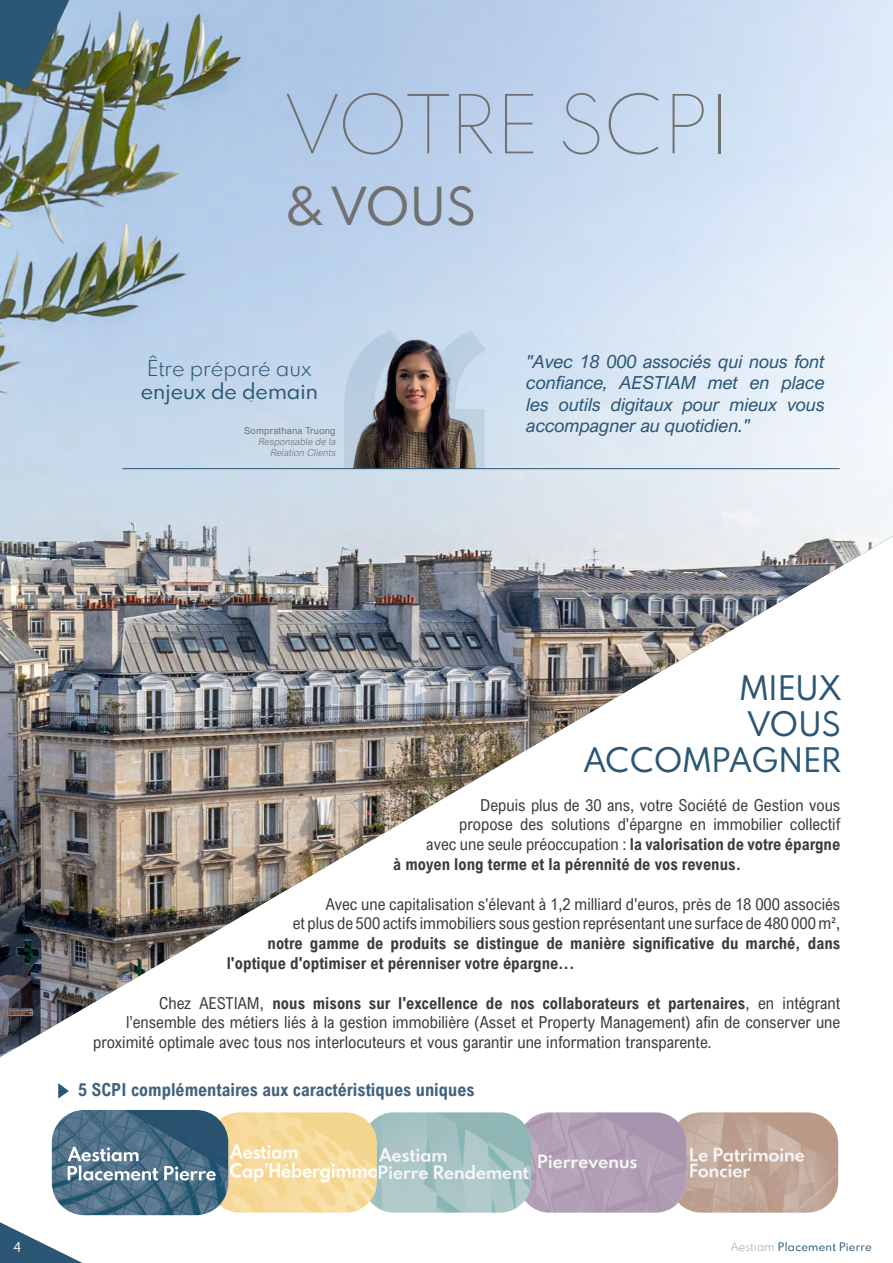
<style>
.page{position:relative;width:893px;height:1263px;background:#fff}
.page>*{position:absolute;margin:0;border:0;box-sizing:border-box;transform-origin:0 0}
.t1{font:100 72px "Spartan MB";letter-spacing:.02em;color:#727171}
.t2{font:46.5px "Spartan MB";color:#727171}
.t3{font:30px/36px "Spartan MB";letter-spacing:.02em;color:#2b5674;text-align:right}
.t4{font:300 19.5px "Spartan MB";color:#2b5674}
.t5{font:19.5px "Spartan MB";color:#2b5674}
.t6{font:italic 18px/21.6px "Arial Nova";color:#2b5674;text-align:justify}
.t7{font:700 18px "Arial Nova Cond";color:#40627e}
.t8{font:16.5px/19.8px "Arial Nova Cond";color:#3c3c3b;text-align:right}
.t9{font:700 16.5px/19.8px "Arial Nova Cond";color:#3c3c3b}
.t10{font:12px "Spartan MB";color:#fff}
.t11{font:10.5px "Spartan MB";letter-spacing:.02em;color:#2b5674}
.t12{font:italic 300 9.45px/11.4px "Arial Nova";color:#727171;text-align:right}
.t13{font:9.45px "Arial Nova";letter-spacing:.02em;color:#727171}
.s1{font-weight:400}
.s2{font-weight:100}
</style>
<div class="page">
<svg style="left:0;top:1215px;width:84px;height:48px"></svg>
<img style="left:0;top:0;width:893px;height:1057px">
<svg style="left:0;top:0;width:69px;height:91px"></svg>
<svg style="left:58px;top:1083px;width:11px;height:15px"></svg>
<img style="left:686px;top:1112px;width:152px;height:100px">
<img style="left:531px;top:1112px;width:155px;height:100px">
<img style="left:377px;top:1112px;width:154px;height:100px">
<img style="left:228px;top:1112px;width:149px;height:100px">
<img style="left:52px;top:1110px;width:176px;height:105px">
<svg style="left:344px;top:330px;width:142px;height:138px"></svg>
<img style="left:346px;top:338px;width:149px;height:130px">
<hr style="left:122px;top:468px;width:718px;height:1px;background:#2b5674">
<h1 class="t1" style="left:286px;top:72px;width:445px">VOTRE SCPI</h1>
<h2 class="t2" style="left:286px;top:172px;width:191px">&amp; VOUS</h2>
<p class="t4" style="left:147px;top:354px;width:166px">Être préparé aux</p>
<p class="t5" style="left:141px;top:377px;width:179px">enjeux de demain</p>
<p class="t13" style="left:244px;top:425px;width:93px">Somprathana Truong</p>
<p class="t12" style="left:258px;top:436px;width:81px">Responsable de la<br>Relation Clients</p>
<p class="t6" style="left:527px;top:350px;width:300px">"Avec 18 000 associés qui nous font confiance, AESTIAM met en place les outils digitaux pour mieux vous accompagner au quotidien."</p>
<h3 class="t3" style="left:584px;top:669px;width:258px">MIEUX<br>VOUS<br>ACCOMPAGNER</h3>
<p class="t8" style="left:480px;top:794px;width:362px">Depuis plus de 30 ans, votre Société de Gestion vous</p>
<p class="t8" style="left:459px;top:814px;width:382px">propose des solutions d'épargne en immobilier collectif</p>
<p class="t9" style="left:426px;top:834px;width:415px"><span class="s1">avec une seule préoccupation :</span> la valorisation de votre épargne</p>
<p class="t9" style="left:393px;top:854px;width:349px">à moyen long terme et la pérennité de vos revenus.</p>
<p class="t8" style="left:293px;top:893px;width:549px">Avec une capitalisation s'élevant à 1,2 milliard d'euros, près de 18 000 associés<br>et plus de 500 actifs immobiliers sous gestion représentant une surface de 480 000 m²,</p>
<p class="t9" style="left:227px;top:933px;width:615px;text-indent:41px">notre gamme de produits se distingue de manière significative du marché, dans l'optique d'optimiser et pérenniser votre épargne...</p>
<p class="t9" style="left:159px;top:992px;width:683px"><span class="s1">Chez AESTIAM,</span> nous misons sur l'excellence de nos collaborateurs et partenaires<span class="s1">, en intégrant</span></p>
<p class="t8" style="left:126px;top:1012px;width:716px">l’ensemble des métiers liés à la gestion immobilière (Asset et Property Management) afin de conserver une</p>
<p class="t8" style="left:93px;top:1032px;width:620px">proximité optimale avec tous nos interlocuteurs et vous garantir une information transparente.</p>
<p class="t7" style="left:78px;top:1079px;width:398px">5 SCPI complémentaires aux caractéristiques uniques</p>
<p class="t10" style="left:14px;top:1238px;width:9px">4</p>
<p class="t11" style="left:731px;top:1238px;width:142px"><span class="s2">Aestiam</span> Placement Pierre</p>
</div>
